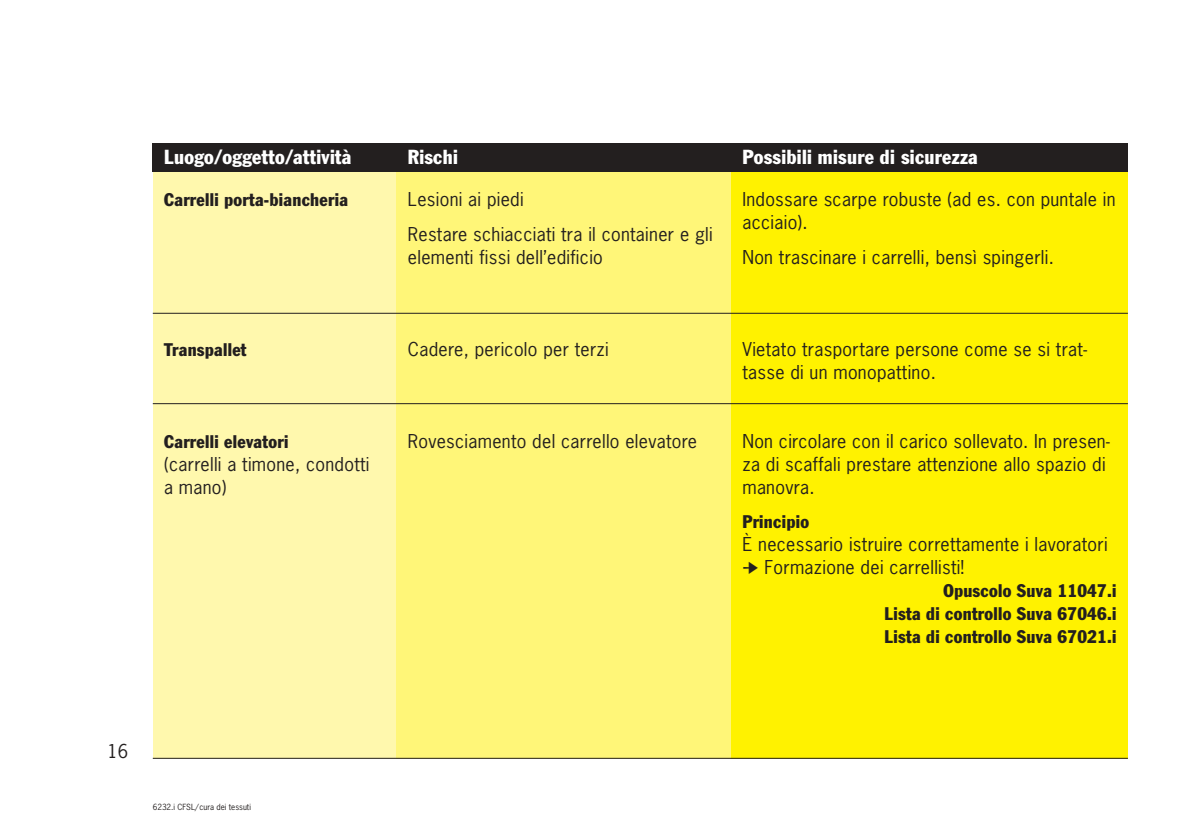
<style>
.page{position:relative;width:1190px;height:840px;background:#fff}
.page>*{position:absolute;margin:0;border:0;box-sizing:border-box;transform-origin:0 0}
.t1{font:condensed 20px "Franklin Gothic";letter-spacing:.015em;color:#fff}
.t2{font:18px/23px "News Gothic";letter-spacing:.015em;color:#231f1f}
.t3{font:condensed 18px/23px "Franklin Gothic";letter-spacing:.015em;color:#231f1f;text-align:justify}
.t4{font:8px "News Gothic";color:#231f1f}
</style>
<div class="page">
<div style="left:153px;top:160px;width:244px;height:598px;background:#fff8ad"></div>
<div style="left:397px;top:160px;width:334px;height:598px;background:#fff678"></div>
<div style="left:731px;top:160px;width:397px;height:598px;background:#fff200"></div>
<div style="left:153px;top:143px;width:975px;height:29px;background:#231f1f"></div>
<hr style="left:153px;top:758px;width:975px;height:1px;background:#231f1f">
<hr style="left:153px;top:313px;width:975px;height:1px;background:#231f1f">
<hr style="left:153px;top:403px;width:975px;height:1px;background:#231f1f">
<p class="t1" style="left:164px;top:149px;width:189px">Luogo/oggetto/attività</p>
<p class="t1" style="left:408px;top:149px;width:52px">Rischi</p>
<p class="t1" style="left:742px;top:149px;width:237px">Possibili misure di sicurezza</p>
<p class="t3" style="left:164px;top:190px;width:185px">Carrelli porta-biancheria</p>
<p class="t2" style="left:408px;top:184px;width:306px;line-height:34.6px">Lesioni ai piedi<br>Restare schiacciati tra il container e gli</p>
<p class="t2" style="left:408px;top:247px;width:196px">elementi fissi dell’edificio</p>
<p class="t2" style="left:742px;top:189px;width:375px">Indossare scarpe robuste (ad es. con puntale in acciaio).</p>
<p class="t2" style="left:742px;top:247px;width:313px">Non trascinare i carrelli, bensì spingerli.</p>
<p class="t3" style="left:164px;top:339px;width:84px">Transpallet</p>
<p class="t2" style="left:408px;top:339px;width:202px">Cadere, pericolo per terzi</p>
<p class="t2" style="left:742px;top:339px;width:346px">Vietato trasportare persone come se si trat&shy;tasse di un monopattino.</p>
<p class="t3" style="left:164px;top:431px;width:126px">Carrelli elevatori</p>
<p class="t2" style="left:164px;top:454px;width:207px">(carrelli a timone, condotti a mano)</p>
<p class="t2" style="left:408px;top:431px;width:291px">Rovesciamento del carrello elevatore</p>
<p class="t2" style="left:742px;top:431px;width:369px">Non circolare con il carico sollevato. In presen&shy;za di scaffali prestare attenzione allo spazio di manovra.</p>
<p class="t3" style="left:742px;top:512px;width:68px">Principio</p>
<p class="t2" style="left:742px;top:534px;width:367px">È necessario istruire correttamente i lavoratori</p>
<p class="t2" style="left:742px;top:557px;width:223px">➔ Formazione dei carrellisti!</p>
<p class="t3" style="left:885px;top:581px;width:233px;text-indent:59px">Opuscolo Suva 11047.i Lista di controllo Suva 67046.i Lista di controllo Suva 67021.i</p>
<p class="t2" style="left:107px;top:741px;width:22px">16</p>
<p class="t4" style="left:153px;top:804px;width:100px">6232.i CFSL/cura dei tessuti</p>
</div>
